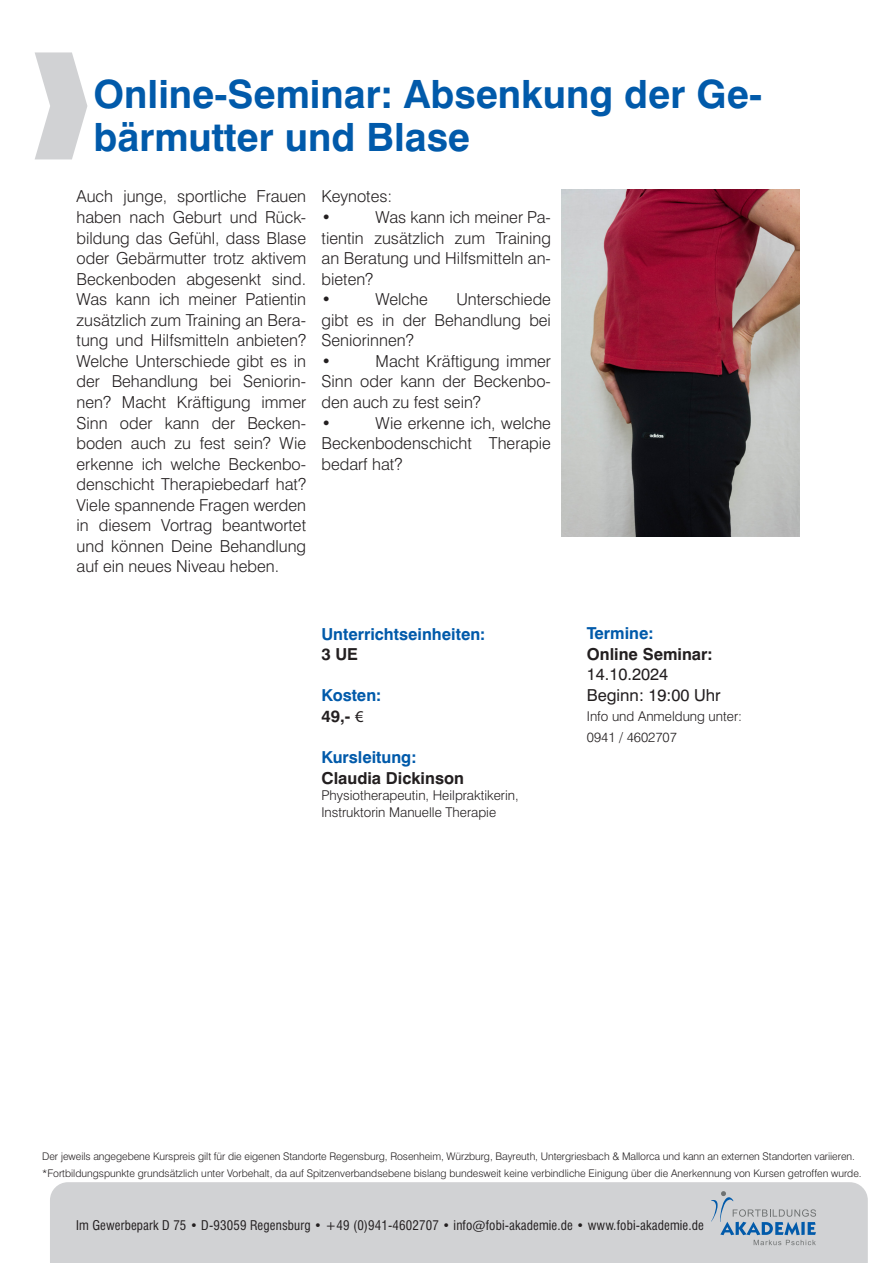
<style>
.page{position:relative;width:893px;height:1263px;background:#fff}
.page>*{position:absolute;margin:0;border:0;box-sizing:border-box;transform-origin:0 0}
.t1{font:700 39px/43.5px "Swiss 721 BT";color:#015aaa}
.t2{font:300 16.5px/20.5px "Swiss 721 BT";color:#231f20;text-align:justify}
.t3{font:700 16.5px/20.5px "Swiss 721 BT";color:#231f20}
.t4{font:700 16.5px "Swiss 721 BT";color:#015aaa}
.t5{font:16.5px "Swiss 721 BT";color:#231f20}
.t6{font:300 13.5px/16.5px "Swiss 721 BT";color:#231f20}
.t7{font:condensed 13.05px "Swiss 721 BT";letter-spacing:.01em;color:#231f20}
.t8{font:300 10.5px/16.5px "Swiss 721 BT";color:#231f20}
.s1{font-family:"Myriad Pro";font-weight:400}
.s2{color:#015aaa}
</style>
<div class="page">
<div style="left:50px;top:1182px;width:818px;height:81px;background:#d1d2d4"></div>
<svg style="left:711px;top:1191px;width:105px;height:54px"></svg>
<img style="left:561px;top:189px;width:239px;height:347px">
<p class="t1" style="left:94px;top:72px;width:670px">Online-Seminar: Absenkung der Ge&shy;bärmutter und Blase</p>
<p class="t2" style="left:77px;top:186px;width:231px">Auch junge, sportliche Frauen haben nach Geburt und Rück&shy;bildung das Gefühl, dass Blase oder Gebärmutter trotz aktivem Beckenboden abgesenkt sind.<br>Was kann ich meiner Patientin zusätzlich zum Training an Bera&shy;tung und Hilfsmitteln anbieten?<br>Welche Unterschiede gibt es in der Behandlung bei Seniorin&shy;nen? Macht Kräftigung immer Sinn oder kann der Becken&shy;boden auch zu fest sein? Wie erkenne ich welche Beckenbo&shy;denschicht Therapiebedarf hat?<br>Viele spannende Fragen werden in diesem Vortrag beantwortet und können Deine Behandlung auf ein neues Niveau heben.</p>
<p class="t2" style="left:322px;top:186px;width:72px">Keynotes:</p>
<p class="t2" style="left:322px;top:207px;width:11px">•</p>
<p class="t2" style="left:322px;top:207px;width:231px;text-indent:54px">Was kann ich meiner Pa&shy;tientin zusätzlich zum Training an Beratung und Hilfsmitteln an&shy;bieten?</p>
<p class="t2" style="left:322px;top:289px;width:11px">•</p>
<p class="t2" style="left:376px;top:289px;width:54px">Welche</p>
<p class="t2" style="left:322px;top:289px;width:231px;text-indent:135px">Unterschiede gibt es in der Behandlung bei Seniorinnen?</p>
<p class="t2" style="left:322px;top:351px;width:11px">•</p>
<p class="t2" style="left:322px;top:351px;width:231px;text-indent:54px">Macht Kräftigung immer Sinn oder kann der Beckenbo&shy;den auch zu fest sein?</p>
<p class="t2" style="left:322px;top:412px;width:11px">•</p>
<p class="t2" style="left:322px;top:412px;width:231px;text-indent:54px">Wie erkenne ich, welche Beckenbodenschicht Therapie bedarf hat?</p>
<p class="t4" style="left:321px;top:624px;width:165px">Unterrichtseinheiten:</p>
<p class="t3" style="left:321px;top:644px;width:38px">3 UE</p>
<p class="t4" style="left:321px;top:685px;width:61px">Kosten:</p>
<p class="t3" style="left:321px;top:706px;width:44px">49,- <span class="s1">€</span></p>
<p class="t3" style="left:321px;top:747px;width:144px"><span class="s2">Kursleitung:<br></span>Claudia Dickinson</p>
<p class="t6" style="left:321px;top:787px;width:199px">Physiotherapeutin, Heilpraktikerin,<br>Instruktorin Manuelle Therapie</p>
<p class="t4" style="left:587px;top:623px;width:68px">Termine:</p>
<p class="t3" style="left:587px;top:643px;width:127px">Online Seminar:</p>
<p class="t5" style="left:587px;top:664px;width:83px">14.10.2024</p>
<p class="t5" style="left:587px;top:685px;width:135px">Beginn: 19:00 Uhr</p>
<p class="t6" style="left:587px;top:708px;width:157px">Info und Anmeldung unter:</p>
<p class="t6" style="left:587px;top:729px;width:92px">0941 / 4602707</p>
<p class="t8" style="left:42px;top:1148px;width:821px">Der jeweils angegebene Kurspreis gilt für die eigenen Standorte Regensburg, Rosenheim, Würzburg, Bayreuth, Untergriesbach &amp; Mallorca und kann an externen Standorten variieren. *Fortbildungspunkte grundsätzlich unter Vorbehalt, da auf Spitzenverbandsebene bislang bundesweit keine verbindliche Einigung über die Anerkennung von Kursen getroffen wurde.</p>
<p class="t7" style="left:76px;top:1217px;width:629px">Im Gewerbepark D 75 • D-93059 Regensburg • +49 (0)941-4602707 • info@fobi-akademie.de • www.fobi-akademie.de</p>
</div>
